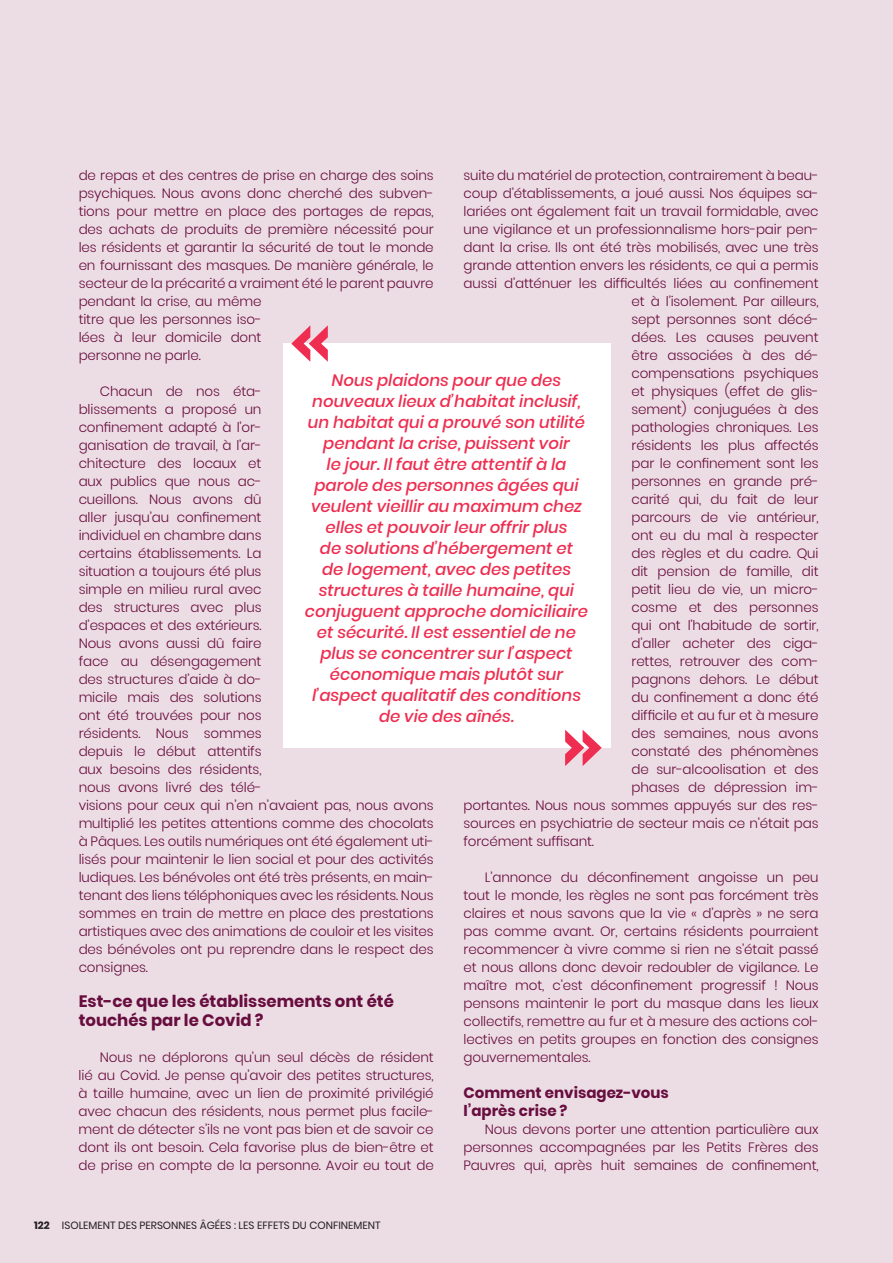
<style>
.page{position:relative;width:893px;height:1263px;background:#ecdde4}
.page>*{position:absolute;margin:0;border:0;box-sizing:border-box;transform-origin:0 0}
.t1{font:italic 500 16.5px/21px "Poppins";color:#ee2d50;text-align:center}
.t2{font:700 16.5px/19.5px "Poppins";color:#680d3f}
.t3{font:700 15px/18px "Poppins";color:#680d3f}
.t4{font:300 13.5px/18px "Poppins";letter-spacing:-.01em;color:#680d3f;text-align:justify}
.t5{font:10.5px "Poppins";color:#231f20}
.s1{font-weight:700}
</style>
<div class="page">
<div style="left:283px;top:343px;width:327px;height:405px;background:#fff"></div>
<svg style="left:291px;top:325px;width:37px;height:37px"></svg>
<svg style="left:565px;top:730px;width:37px;height:36px"></svg>
<p class="t4" style="left:463px;top:166px;width:357px">suite du matériel de protection, contrairement à beau-</p>
<p class="t4" style="left:463px;top:184px;width:357px">coup d’établissements, a joué aussi. Nos équipes sa-</p>
<p class="t4" style="left:463px;top:202px;width:357px">lariées ont également fait un travail formidable, avec</p>
<p class="t4" style="left:463px;top:220px;width:357px">une vigilance et un professionnalisme hors-pair pen-</p>
<p class="t4" style="left:463px;top:238px;width:357px">dant la crise. Ils ont été très mobilisés, avec une très</p>
<p class="t4" style="left:463px;top:256px;width:357px">grande attention envers les résidents, ce qui a permis</p>
<p class="t4" style="left:463px;top:274px;width:357px">aussi d’atténuer les difficultés liées au confinement</p>
<p class="t4" style="left:631px;top:292px;width:189px">et à l’isolement. Par ailleurs,</p>
<p class="t4" style="left:631px;top:310px;width:189px">sept personnes sont décé-</p>
<p class="t4" style="left:631px;top:328px;width:189px">dées. Les causes peuvent</p>
<p class="t4" style="left:631px;top:346px;width:189px">être associées à des dé-</p>
<p class="t4" style="left:631px;top:364px;width:189px">compensations psychiques</p>
<p class="t4" style="left:631px;top:382px;width:189px">et physiques (effet de glis-</p>
<p class="t4" style="left:631px;top:400px;width:189px">sement) conjuguées à des</p>
<p class="t4" style="left:631px;top:418px;width:189px">pathologies chroniques. Les</p>
<p class="t4" style="left:631px;top:436px;width:189px">résidents les plus affectés</p>
<p class="t4" style="left:631px;top:454px;width:189px">par le confinement sont les</p>
<p class="t4" style="left:631px;top:472px;width:189px">personnes en grande pré-</p>
<p class="t4" style="left:631px;top:490px;width:189px">carité qui, du fait de leur</p>
<p class="t4" style="left:631px;top:508px;width:189px">parcours de vie antérieur,</p>
<p class="t4" style="left:631px;top:526px;width:189px">ont eu du mal à respecter</p>
<p class="t4" style="left:631px;top:544px;width:189px">des règles et du cadre. Qui</p>
<p class="t4" style="left:631px;top:562px;width:189px">dit pension de famille, dit</p>
<p class="t4" style="left:631px;top:580px;width:189px">petit lieu de vie, un micro-</p>
<p class="t4" style="left:631px;top:598px;width:189px">cosme et des personnes</p>
<p class="t4" style="left:631px;top:616px;width:189px">qui ont l’habitude de sortir,</p>
<p class="t4" style="left:631px;top:634px;width:189px">d’aller acheter des ciga-</p>
<p class="t4" style="left:631px;top:652px;width:189px">rettes, retrouver des com-</p>
<p class="t4" style="left:631px;top:670px;width:189px">pagnons dehors. Le début</p>
<p class="t4" style="left:631px;top:688px;width:189px">du confinement a donc été</p>
<p class="t4" style="left:631px;top:706px;width:189px">difficile et au fur et à mesure</p>
<p class="t4" style="left:631px;top:724px;width:189px">des semaines, nous avons</p>
<p class="t4" style="left:631px;top:742px;width:189px">constaté des phénomènes</p>
<p class="t4" style="left:631px;top:760px;width:189px">de sur-alcoolisation et des</p>
<p class="t4" style="left:631px;top:778px;width:189px">phases de dépression im-</p>
<p class="t4" style="left:463px;top:796px;width:357px">portantes. Nous nous sommes appuyés sur des res-</p>
<p class="t4" style="left:463px;top:814px;width:357px">sources en psychiatrie de secteur mais ce n’était pas</p>
<p class="t4" style="left:463px;top:832px;width:132px">forcément suffisant.</p>
<p class="t4" style="left:463px;top:868px;width:357px;text-indent:21px">L’annonce du déconfinement angoisse un peu tout le monde, les règles ne sont pas forcément très claires et nous savons que la vie « d’après » ne sera pas comme avant. Or, certains résidents pourraient recommencer à vivre comme si rien ne s’était passé et nous allons donc devoir redoubler de vigilance. Le maître mot, c’est déconfinement progressif ! Nous pensons maintenir le port du masque dans les lieux collectifs, remettre au fur et à mesure des actions col&shy;lectives en petits groupes en fonction des consignes gouvernementales.</p>
<p class="t3" style="left:463px;top:1084px;width:207px">Comment envisagez-vous l’après crise ?</p>
<p class="t4" style="left:463px;top:1120px;width:357px;text-indent:21px">Nous devons porter une attention particulière aux personnes accompagnées par les Petits Frères des Pauvres qui, après huit semaines de confinement,</p>
<p class="t4" style="left:79px;top:166px;width:357px;text-align:left">de repas et des centres de prise en charge des soins psychiques. Nous avons donc cherché des subven&shy;tions pour mettre en place des portages de repas, des achats de produits de première nécessité pour les résidents et garantir la sécurité de tout le monde en fournissant des masques. De manière générale, le secteur de la précarité a vraiment été le parent pauvre pendant la crise, au même<br>titre que les personnes iso-<br>lées à leur domicile dont<br>personne ne parle.</p>
<p class="t4" style="left:79px;top:382px;width:357px;text-align:left;text-indent:21px">Chacun de nos éta-<br>blissements a proposé un<br>confinement adapté à l’or-<br>ganisation de travail, à l’ar-<br>chitecture des locaux et<br>aux publics que nous ac-<br>cueillons. Nous avons dû<br>aller jusqu’au confinement<br>individuel en chambre dans<br>certains établissements. La<br>situation a toujours été plus<br>simple en milieu rural avec<br>des structures avec plus<br>d’espaces et des extérieurs.<br>Nous avons aussi dû faire<br>face au désengagement<br>des structures d’aide à do-<br>micile mais des solutions<br>ont été trouvées pour nos<br>résidents. Nous sommes<br>depuis le début attentifs<br>aux besoins des résidents,<br>nous avons livré des télé-<br>visions pour ceux qui n’en n’avaient pas, nous avons multiplié les petites attentions comme des chocolats à Pâques. Les outils numériques ont été également uti&shy;lisés pour maintenir le lien social et pour des activités ludiques. Les bénévoles ont été très présents, en main&shy;tenant des liens téléphoniques avec les résidents. Nous sommes en train de mettre en place des prestations artistiques avec des animations de couloir et les visites des bénévoles ont pu reprendre dans le respect des consignes.</p>
<p class="t2" style="left:79px;top:991px;width:317px">Est-ce que les établissements ont été touchés par le Covid ?</p>
<p class="t4" style="left:79px;top:1048px;width:357px;text-indent:21px">Nous ne déplorons qu’un seul décès de résident lié au Covid. Je pense qu’avoir des petites structures, à taille humaine, avec un lien de proximité privilégié avec chacun des résidents, nous permet plus facile&shy;ment de détecter s’ils ne vont pas bien et de savoir ce dont ils ont besoin. Cela favorise plus de bien-être et de prise en compte de la personne. Avoir eu tout de</p>
<p class="t1" style="left:305px;top:370px;width:285px">Nous plaidons pour que des nouveaux lieux d’habitat inclusif, un habitat qui a prouvé son utilité pendant la crise, puissent voir<br>le jour. Il faut être attentif à la parole des personnes âgées qui veulent vieillir au maximum chez elles et pouvoir leur offrir plus<br>de solutions d’hébergement et<br>de logement, avec des petites structures à taille humaine, qui conjuguent approche domiciliaire et sécurité. Il est essentiel de ne plus se concentrer sur l’aspect économique mais plutôt sur l’aspect qualitatif des conditions de vie des aînés.</p>
<p class="t5" style="left:34px;top:1219px;width:348px"><span class="s1">122</span> ISOLEMENT DES PERSONNES ÂGÉES : LES EFFETS DU CONFINEMENT</p>
</div>
